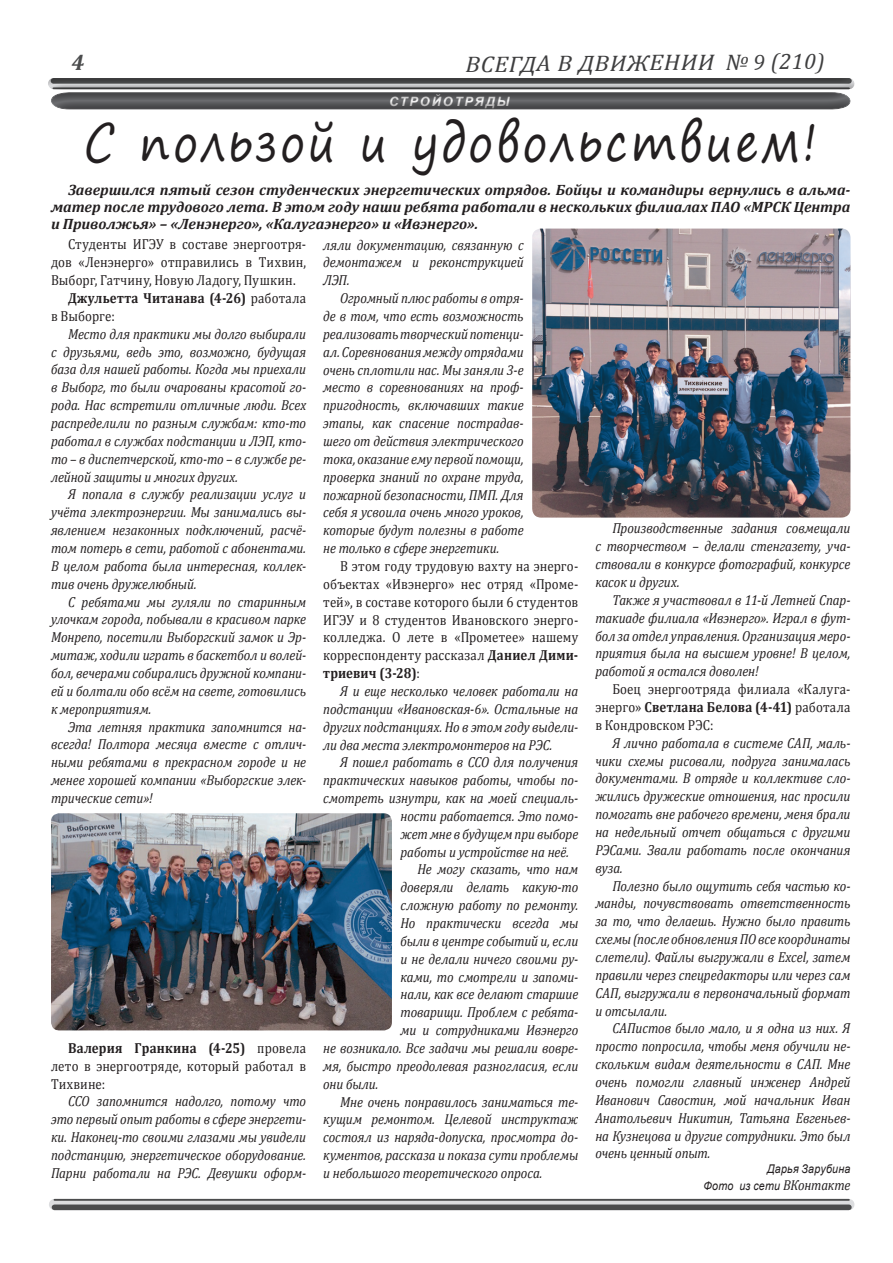
<style>
.page{position:relative;width:893px;height:1263px;background:#fff}
.page>*{position:absolute;margin:0;border:0;box-sizing:border-box;transform-origin:0 0}
.t1{font:51.6px "Segoe Print";letter-spacing:.065em;color:#231f20;scale:.86 1}
.t2{font:italic 22.5px "Cambria";color:#3e3e3f;scale:1.09 1}
.t3{font:italic 700 15px/17px "Cambria";color:#231f20;text-align:justify}
.t4{font:italic 14.55px/17.9px "Cambria";letter-spacing:-.005em;color:#231f20;text-align:justify;scale:.89 1}
.t5{font:14.55px/17.9px "Cambria";letter-spacing:.01em;color:#231f20;text-align:justify;scale:.89 1}
.t6{font:700 14.55px "Cambria";letter-spacing:.02em;color:#231f20;scale:.89 1}
.t7{font:italic 700 12.9px "Arial";letter-spacing:.15em;color:#fff}
.t8{font:italic 12px/16.5px "Arial";letter-spacing:.02em;color:#231f20;text-align:right;scale:.89 1}
.s1{font-weight:400}
.s2{font-weight:700}
.s3{font-family:"Cambria";font-size:14.4px}
</style>
<div class="page">
<div style="left:54px;top:1199px;width:795px;height:11px;background:#dcdddf"></div>
<hr style="left:54px;top:1199px;width:795px;height:2px;background:#4b4c4d">
<div style="left:54px;top:1204px;width:795px;height:6px;background:#4b4c4d"></div>
<div style="left:50px;top:79px;width:801px;height:33px;background:#231f20;opacity:.5"></div>
<img style="left:532px;top:229px;width:318px;height:289px">
<img style="left:51px;top:813px;width:341px;height:217px">
<h2 class="t2" style="left:465px;top:50px;width:331px;rotate:-1deg">ВСЕГДА В ДВИЖЕНИИ № 9 (210)</h2>
<p class="t7" style="left:389px;top:93px;width:122px">СТРОЙОТРЯДЫ</p>
<h1 class="t1" style="left:84px;top:97px;width:854px">С пользой и удовольствием!</h1>
<p class="t3" style="left:51px;top:180px;width:801px;text-indent:17px">Завершился пятый сезон студенческих энергетических отрядов. Бойцы и командиры вернулись в альма&shy;матер после трудового лета. В этом году наши ребята работали в нескольких филиалах ПАО «MРСК Центра и Приволжья» – «Ленэнерго», «Калугаэнерго» и «Ивэнерго».</p>
<p class="t5" style="left:68px;top:235px;width:269px">Студенты ИГЭУ в составе энергоотря-</p>
<p class="t5" style="left:51px;top:253px;width:288px">дов «Ленэнерго» отправились в Тихвин,</p>
<p class="t5" style="left:51px;top:271px;width:276px">Выборг, Гатчину, Новую Ладогу, Пушкин.</p>
<p class="t6" style="left:68px;top:288px;width:269px">Джульетта Читанава (4-26) <span class="s1">работала</span></p>
<p class="t5" style="left:51px;top:307px;width:73px">в Выборге:</p>
<p class="t4" style="left:51px;top:324px;width:288px;text-indent:17px">Место для практики мы долго выбирали с друзьями, ведь это, возможно, будущая база для нашей работы. Когда мы приехали в Выборг, то были очарованы красотой го&shy;рода. Нас встретили отличные люди. Всех распределили по разным службам: кто-то работал в службах подстанции и ЛЭП, кто&shy;то – в диспетчерской, кто-то – в службе ре&shy;лейной защиты и многих других.</p>
<p class="t4" style="left:51px;top:485px;width:288px;text-indent:17px">Я попала в службу реализации услуг и учёта электроэнергии. Мы занимались вы&shy;явлением незаконных подключений, расчё&shy;том потерь в сети, работой с абонентами.<br>В целом работа была интересная, коллек&shy;тив очень дружелюбный.</p>
<p class="t4" style="left:51px;top:592px;width:288px;text-indent:17px">С ребятами мы гуляли по старинным улочкам города, побывали в красивом парке Монрепо, посетили Выборгский замок и Эр&shy;митаж, ходили играть в баскетбол и волей&shy;бол, вечерами собирались дружной компани&shy;ей и болтали обо всём на свете, готовились к мероприятиям.</p>
<p class="t4" style="left:51px;top:717px;width:288px;text-indent:17px">Эта летняя практика запомнится на&shy;всегда! Полтора месяца вместе с отлич&shy;ными ребятами в прекрасном городе и не менее хорошей компании «Выборгские элек&shy;трические сети»!</p>
<p class="t4" style="left:323px;top:235px;width:227px">ляли документацию, связанную с демонтажем и реконструкцией ЛЭП.</p>
<p class="t4" style="left:323px;top:289px;width:227px;text-indent:17px">Огромный плюс работы в отря&shy;де в том, что есть возможность реализовать творческий потенци&shy;ал. Соревнования между отрядами очень сплотили нас. Мы заняли 3-е место в соревнованиях на проф&shy;пригодность, включавших такие этапы, как спасение пострадав&shy;шего от действия электрического тока, оказание ему первой помощи, проверка знаний по охране труда, пожарной безопасности, ПМП. Для себя я усвоила очень много уроков, которые будут полезны в работе не только в сфере энергетики.</p>
<p class="t5" style="left:323px;top:557px;width:288px;text-indent:17px">В этом году трудовую вахту на энерго&shy;объектах «Ивэнерго» нес отряд «Проме&shy;тей», в составе которого были 6 студентов ИГЭУ и 8 студентов Ивановского энерго&shy;колледжа. О лете в «Прометее» нашему корреспонденту рассказал <span class="s2">Даниел Дими&shy;триевич (3-28)</span>:</p>
<p class="t4" style="left:323px;top:681px;width:288px;text-indent:17px">Я и еще несколько человек работали на подстанции «Ивановская-6». Остальные на других подстанциях. Но в этом году выдели&shy;ли два места электромонтеров на РЭС.</p>
<p class="t4" style="left:340px;top:753px;width:269px">Я пошел работать в ССО для получения</p>
<p class="t4" style="left:323px;top:771px;width:288px">практических навыков работы, чтобы по-</p>
<p class="t4" style="left:323px;top:788px;width:288px">смотреть изнутри, как на моей специаль-</p>
<p class="t4" style="left:400px;top:806px;width:201px">ности работается. Это помо-</p>
<p class="t4" style="left:400px;top:824px;width:201px">жет мне в будущем при выборе</p>
<p class="t4" style="left:400px;top:842px;width:191px">работы и устройстве на неё.</p>
<p class="t4" style="left:417px;top:860px;width:182px">Не могу сказать, что нам</p>
<p class="t4" style="left:400px;top:878px;width:201px">доверяли делать какую-то</p>
<p class="t4" style="left:400px;top:896px;width:201px">сложную работу по ремонту.</p>
<p class="t4" style="left:400px;top:913px;width:201px">Но практически всегда мы</p>
<p class="t4" style="left:400px;top:931px;width:201px">были в центре событий и, если</p>
<p class="t4" style="left:400px;top:949px;width:201px">и не делали ничего своими ру-</p>
<p class="t4" style="left:400px;top:967px;width:201px">ками, то смотрели и запоми-</p>
<p class="t4" style="left:400px;top:985px;width:201px">нали, как все делают старшие</p>
<p class="t4" style="left:400px;top:1003px;width:201px">товарищи. Проблем с ребята-</p>
<p class="t4" style="left:400px;top:1021px;width:201px">ми и сотрудниками Ивэнерго</p>
<p class="t4" style="left:323px;top:1038px;width:288px">не возникало. Все задачи мы решали вовре-</p>
<p class="t4" style="left:323px;top:1056px;width:288px">мя, быстро преодолевая разногласия, если</p>
<p class="t4" style="left:323px;top:1074px;width:64px">они были.</p>
<p class="t4" style="left:340px;top:1092px;width:269px">Мне очень понравилось заниматься те-</p>
<p class="t4" style="left:323px;top:1110px;width:288px">кущим ремонтом. Целевой инструктаж</p>
<p class="t4" style="left:323px;top:1128px;width:288px">состоял из наряда-допуска, просмотра до-</p>
<p class="t4" style="left:323px;top:1146px;width:288px">кументов, рассказа и показа сути проблемы</p>
<p class="t4" style="left:323px;top:1163px;width:248px">и небольшого теоретического опроса.</p>
<p class="t4" style="left:595px;top:519px;width:288px;text-indent:17px">Производственные задания совмещали с творчеством – делали стенгазету, уча&shy;ствовали в конкурсе фотографий, конкурсе касок и других.</p>
<p class="t4" style="left:595px;top:590px;width:288px;text-indent:17px">Также я участвовал в 11-й Летней Спар&shy;такиаде филиала «Ивэнерго». Играл в фут&shy;бол за отдел управления. Организация меро&shy;приятия была на высшем уровне! В целом, работой я остался доволен!</p>
<p class="t5" style="left:595px;top:680px;width:288px;text-indent:17px">Боец энергоотряда филиала «Калуга&shy;энерго» <span class="s2">Светлана Белова (4-41)</span> работала в Кондровском РЭС:</p>
<p class="t4" style="left:595px;top:733px;width:288px;text-indent:17px">Я лично работала в системе САП, маль&shy;чики схемы рисовали, подруга занималась документами. В отряде и коллективе сло&shy;жились дружеские отношения, нас просили помогать вне рабочего времени, меня брали на недельный отчет общаться с другими РЭСами. Звали работать после окончания вуза.</p>
<p class="t4" style="left:595px;top:876px;width:288px;text-indent:17px">Полезно было ощутить себя частью ко&shy;манды, почувствовать ответственность за то, что делаешь. Нужно было править схемы (после обновления ПО все координаты слетели). Файлы выгружали в Excel, затем правили через спецредакторы или через сам САП, выгружали в первоначальный формат и отсылали.</p>
<p class="t4" style="left:595px;top:1019px;width:288px;text-indent:17px">САПистов было мало, и я одна из них. Я просто попросила, чтобы меня обучили не&shy;скольким видам деятельности в САП. Мне очень помогли главный инженер Андрей Иванович Савостин, мой начальник Иван Анатольевич Никитин, Татьяна Евгеньев&shy;на Кузнецова и другие сотрудники. Это был очень ценный опыт.</p>
<p class="t8" style="left:704px;top:1161px;width:167px">Дарья Зарубина<br>Фото из сети <span class="s3">ВКонтакте</span></p>
<p class="t5" style="left:51px;top:1039px;width:288px;text-indent:17px"><span class="s2">Валерия Гранкина (4-25)</span> провела лето в энергоотряде, который работал в Тихвине:</p>
<p class="t4" style="left:51px;top:1092px;width:288px;text-indent:17px">ССО запомнится надолго, потому что это первый опыт работы в сфере энергети&shy;ки. Наконец-то своими глазами мы увидели подстанцию, энергетическое оборудование.<br>Парни работали на РЭС. Девушки оформ-</p>
</div>
